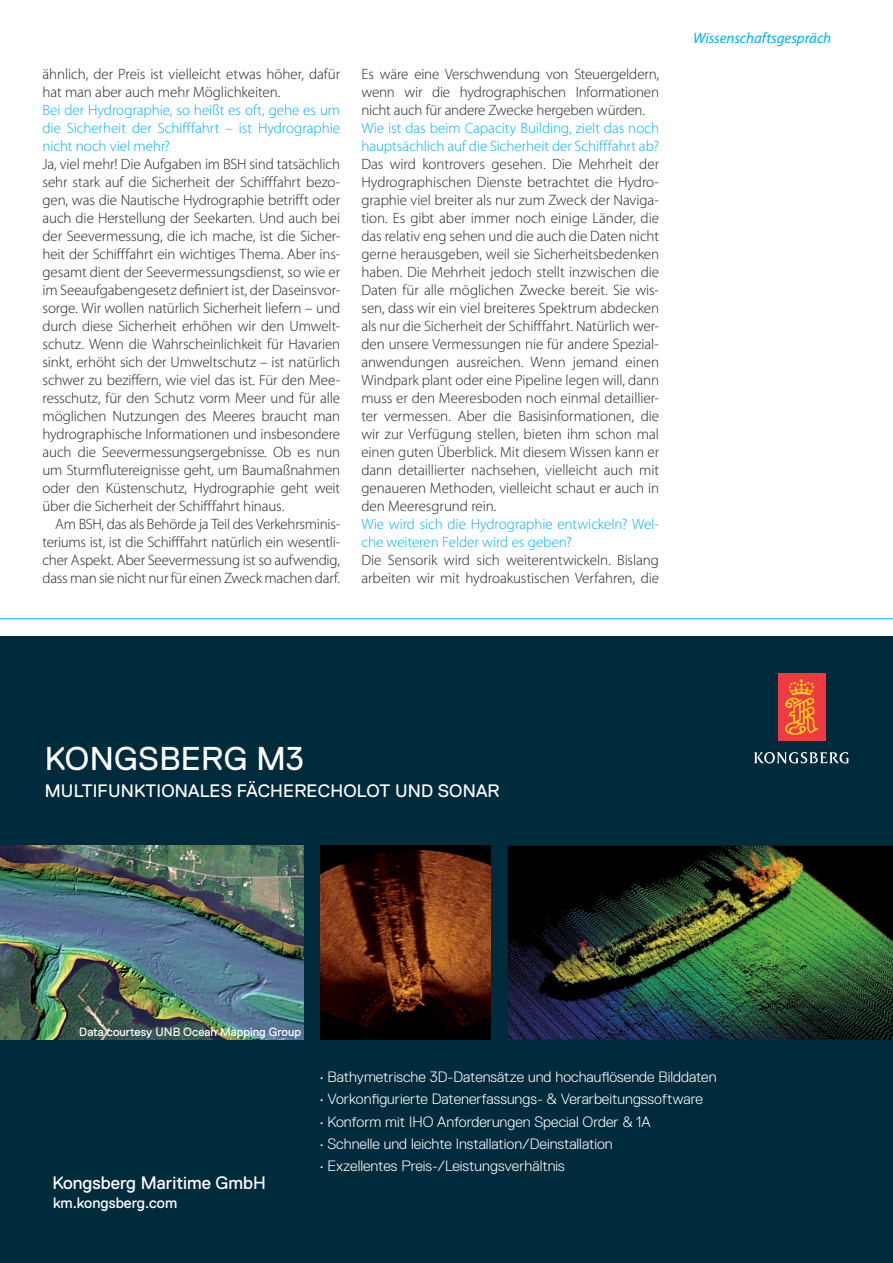
<style>
.page{position:relative;width:893px;height:1263px;background:#fff}
.page>*{position:absolute;margin:0;border:0;box-sizing:border-box;transform-origin:0 0}
.t1{font:33px "Replica Pro";letter-spacing:.01em;color:#fff}
.t2{font:18px "Replica Pro";letter-spacing:.01em;color:#fff}
.t3{font:300 15px/18px "Myriad Pro";letter-spacing:-.005em;color:#231f20;text-align:justify}
.t4{font:300 15px/18px "Myriad Pro";letter-spacing:-.005em;color:#00aeef}
.t5{font:300 15px "Replica Pro";color:#fff}
.t6{font:italic 15px "Myriad Pro";letter-spacing:-.005em;color:#00aeef}
.t7{font:15px "Replica Pro";color:#fff}
.t8{font:12px "Replica Pro";color:#fff}
</style>
<div class="page">
<div style="left:0;top:637px;width:893px;height:626px;background:#002b3d"></div>
<div style="left:778px;top:674px;width:47px;height:67px;background:#ee3a41"></div>
<svg style="left:785px;top:679px;width:33px;height:56px"></svg>
<svg style="left:754px;top:752px;width:94px;height:12px"></svg>
<img style="left:508px;top:846px;width:385px;height:193px">
<img style="left:321px;top:846px;width:170px;height:193px">
<img style="left:0;top:846px;width:304px;height:193px">
<hr style="left:0;top:618px;width:893px;height:1px;background:#00aeef">
<p class="t3" style="left:43px;top:64px;width:299px">ähnlich, der Preis ist vielleicht etwas höher, dafür hat man aber auch mehr Möglichkeiten.</p>
<p class="t4" style="left:43px;top:100px;width:299px;text-align:justify">Bei der Hydrographie, so heißt es oft, gehe es um die Sicherheit der Schifffahrt – ist Hydrographie nicht noch viel mehr?</p>
<p class="t3" style="left:43px;top:154px;width:299px">Ja, viel mehr! Die Aufgaben im BSH sind tatsächlich sehr stark auf die Sicherheit der Schifffahrt bezo&shy;gen, was die Nautische Hydrographie betrifft oder auch die Herstellung der Seekarten. Und auch bei der Seevermessung, die ich mache, ist die Sicher&shy;heit der Schifffahrt ein wichtiges Thema. Aber ins&shy;gesamt dient der Seevermessungsdienst, so wie er im Seeaufgabengesetz definiert ist, der Daseinsvor&shy;sorge. Wir wollen natürlich Sicherheit liefern – und durch diese Sicherheit erhöhen wir den Umwelt&shy;schutz. Wenn die Wahrscheinlichkeit für Havarien sinkt, erhöht sich der Umweltschutz – ist natürlich schwer zu beziffern, wie viel das ist. Für den Mee&shy;resschutz, für den Schutz vorm Meer und für alle möglichen Nutzungen des Meeres braucht man hydrographische Informationen und insbesondere auch die Seevermessungsergebnisse. Ob es nun um Sturmflutereignisse geht, um Baumaßnahmen oder den Küstenschutz, Hydrographie geht weit über die Sicherheit der Schifffahrt hinaus.</p>
<p class="t3" style="left:43px;top:514px;width:299px;text-indent:13px">Am BSH, das als Behörde ja Teil des Verkehrsminis&shy;teriums ist, ist die Schifffahrt natürlich ein wesentli&shy;cher Aspekt. Aber Seevermessung ist so aufwendig, dass man sie nicht nur für einen Zweck machen darf.</p>
<p class="t3" style="left:361px;top:64px;width:299px">Es wäre eine Verschwendung von Steuergeldern, wenn wir die hydrographischen Informationen nicht auch für andere Zwecke hergeben würden.</p>
<p class="t4" style="left:361px;top:118px;width:299px">Wie ist das beim Capacity Building, zielt das noch hauptsächlich auf die Sicherheit der Schifffahrt ab?</p>
<p class="t3" style="left:361px;top:154px;width:299px">Das wird kontrovers gesehen. Die Mehrheit der Hydrographischen Dienste betrachtet die Hydro&shy;graphie viel breiter als nur zum Zweck der Naviga&shy;tion. Es gibt aber immer noch einige Länder, die das relativ eng sehen und die auch die Daten nicht gerne herausgeben, weil sie Sicherheitsbedenken haben. Die Mehrheit jedoch stellt inzwischen die Daten für alle möglichen Zwecke bereit. Sie wis&shy;sen, dass wir ein viel breiteres Spektrum abdecken als nur die Sicherheit der Schifffahrt. Natürlich wer&shy;den unsere Vermessungen nie für andere Spezial&shy;anwendungen ausreichen. Wenn jemand einen Windpark plant oder eine Pipeline legen will, dann muss er den Meeresboden noch einmal detaillier&shy;ter vermessen. Aber die Basisinformationen, die wir zur Verfügung stellen, bieten ihm schon mal einen guten Überblick. Mit diesem Wissen kann er dann detaillierter nachsehen, vielleicht auch mit genaueren Methoden, vielleicht schaut er auch in den Meeresgrund rein.</p>
<p class="t4" style="left:361px;top:514px;width:299px">Wie wird sich die Hydrographie entwickeln? Wel&shy;che weiteren Felder wird es geben?</p>
<p class="t3" style="left:361px;top:550px;width:299px">Die Sensorik wird sich weiterentwickeln. Bislang arbeiten wir mit hydroakustischen Verfahren, die</p>
<p class="t6" style="left:693px;top:28px;width:140px">Wissenschaftsgespräch</p>
<h1 class="t1" style="left:45px;top:740px;width:261px">KONGSBERG M3</h1>
<p class="t2" style="left:45px;top:781px;width:456px">MULTIFUNKTIONALES FÄCHERECHOLOT UND SONAR</p>
<p class="t8" style="left:79px;top:1025px;width:223px">Data courtesy UNB Ocean Mapping Group</p>
<p class="t2" style="left:53px;top:1173px;width:215px">Kongsberg Maritime GmbH</p>
<p class="t7" style="left:53px;top:1195px;width:126px">km.kongsberg.com</p>
<p class="t5" style="left:319px;top:1068px;width:399px">• Bathymetrische 3D-Datensätze und hochauflösende Bilddaten</p>
<p class="t5" style="left:319px;top:1091px;width:385px">• Vorkonfigurierte Datenerfassungs- &amp; Verarbeitungssoftware</p>
<p class="t5" style="left:319px;top:1113px;width:333px">• Konform mit IHO Anforderungen Special Order &amp; 1A</p>
<p class="t5" style="left:319px;top:1135px;width:295px">• Schnelle und leichte Installation/Deinstallation</p>
<p class="t5" style="left:319px;top:1157px;width:247px">• Exzellentes Preis-/Leistungsverhältnis</p>
</div>
